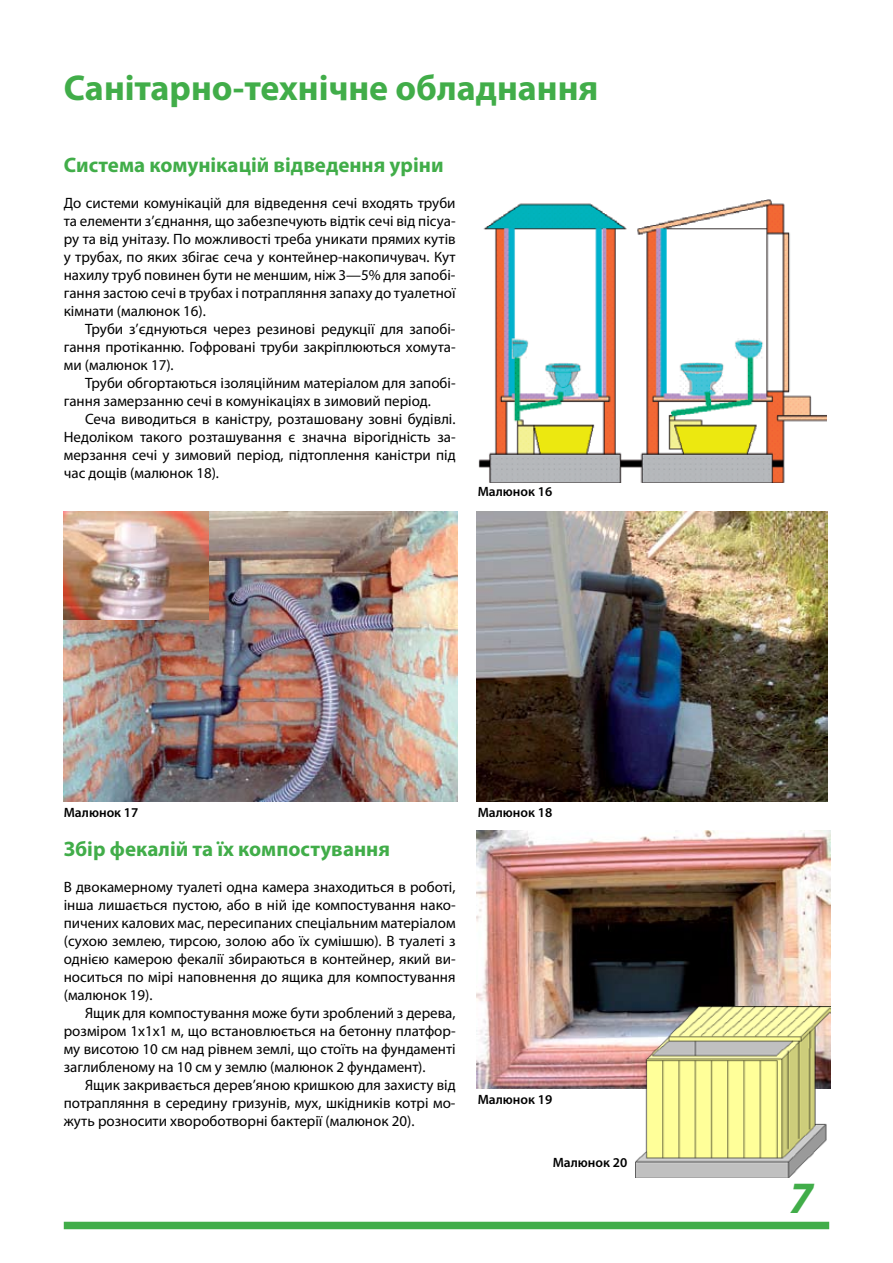
<style>
.page{position:relative;width:893px;height:1263px;background:#fff}
.page>*{position:absolute;margin:0;border:0;box-sizing:border-box;transform-origin:0 0}
.t1{font:italic 700 45px "Myriad Pro";color:#41ad49}
.t2{font:700 36px "Myriad Pro";color:#41ad49}
.t3{font:700 21px "Myriad Pro";color:#41ad49}
.t4{font:15px/18px "Myriad Pro";color:#000;text-align:justify}
.t5{font:600 13.5px "Myriad Pro";color:#000}
</style>
<div class="page">
<div style="left:64px;top:1222px;width:765px;height:7px;background:#41ad49"></div>
<img style="left:478px;top:199px;width:348px;height:284px">
<img style="left:64px;top:512px;width:393px;height:289px">
<img style="left:64px;top:512px;width:144px;height:107px">
<img style="left:477px;top:512px;width:350px;height:289px">
<img style="left:477px;top:830px;width:354px;height:258px">
<img style="left:635px;top:1007px;width:196px;height:171px">
<h2 class="t2" style="left:64px;top:64px;width:536px">Санітарно-технічне обладнання</h2>
<h3 class="t3" style="left:64px;top:151px;width:381px">Система комунікацій відведення уріни</h3>
<p class="t4" style="left:64px;top:194px;width:393px">До системи комунікацій для відведення сечі входять труби та елементи з’єднання, що забезпечують відтік сечі від пісуа&shy;ру та від унітазу. По можливості треба уникати прямих кутів у трубах, по яких збігає сеча у контейнер-накопичувач. Кут нахилу труб повинен бути не меншим, ніж 3—5% для запобі&shy;гання застою сечі в трубах і потрапляння запаху до туалетної кімнати (малюнок 16).</p>
<p class="t4" style="left:64px;top:320px;width:393px;text-indent:21px">Труби з’єднуються через резинові редукції для запобі&shy;гання протіканню. Гофровані труби закріплюються хомута&shy;ми (малюнок 17).</p>
<p class="t4" style="left:64px;top:374px;width:393px;text-indent:21px">Труби обгортаються ізоляційним матеріалом для запобі&shy;гання замерзанню сечі в комунікаціях в зимовий період.</p>
<p class="t4" style="left:64px;top:410px;width:393px;text-indent:21px">Сеча виводиться в каністру, розташовану зовні будівлі.<br>Недоліком такого розташування є значна вірогідність за&shy;мерзання сечі у зимовий період, підтоплення каністри під час дощів (малюнок 18).</p>
<p class="t5" style="left:478px;top:483px;width:76px">Малюнок 16</p>
<p class="t5" style="left:64px;top:804px;width:76px">Малюнок 17</p>
<p class="t5" style="left:478px;top:804px;width:76px">Малюнок 18</p>
<h3 class="t3" style="left:64px;top:835px;width:328px">Збір фекалій та їх компостування</h3>
<p class="t4" style="left:64px;top:878px;width:393px">В двокамерному туалеті одна камера знаходиться в роботі, інша лишається пустою, або в ній іде компостування нако&shy;пичених калових мас, пересипаних спеціальним матеріалом (сухою землею, тирсою, золою або їх сумішшю). В туалеті з однією камерою фекалії збираються в контейнер, який ви&shy;носиться по мірі наповнення до ящика для компостування (малюнок 19).</p>
<p class="t4" style="left:64px;top:1004px;width:393px;text-indent:21px">Ящик для компостування може бути зроблений з дерева, розміром 1х1х1 м, що встановлюється на бетонну платфор&shy;му висотою 10 см над рівнем землі, що стоїть на фундаменті заглибленому на 10 см у землю (малюнок 2 фундамент).</p>
<p class="t4" style="left:64px;top:1076px;width:393px;text-indent:21px">Ящик закривається дерев’яною кришкою для захисту від потрапляння в середину гризунів, мух, шкідників котрі мо&shy;жуть розносити хвороботворні бактерії (малюнок 20).</p>
<p class="t5" style="left:478px;top:1091px;width:76px">Малюнок 19</p>
<p class="t5" style="left:553px;top:1154px;width:76px">Малюнок 20</p>
<h1 class="t1" style="left:789px;top:1168px;width:26px">7</h1>
</div>
